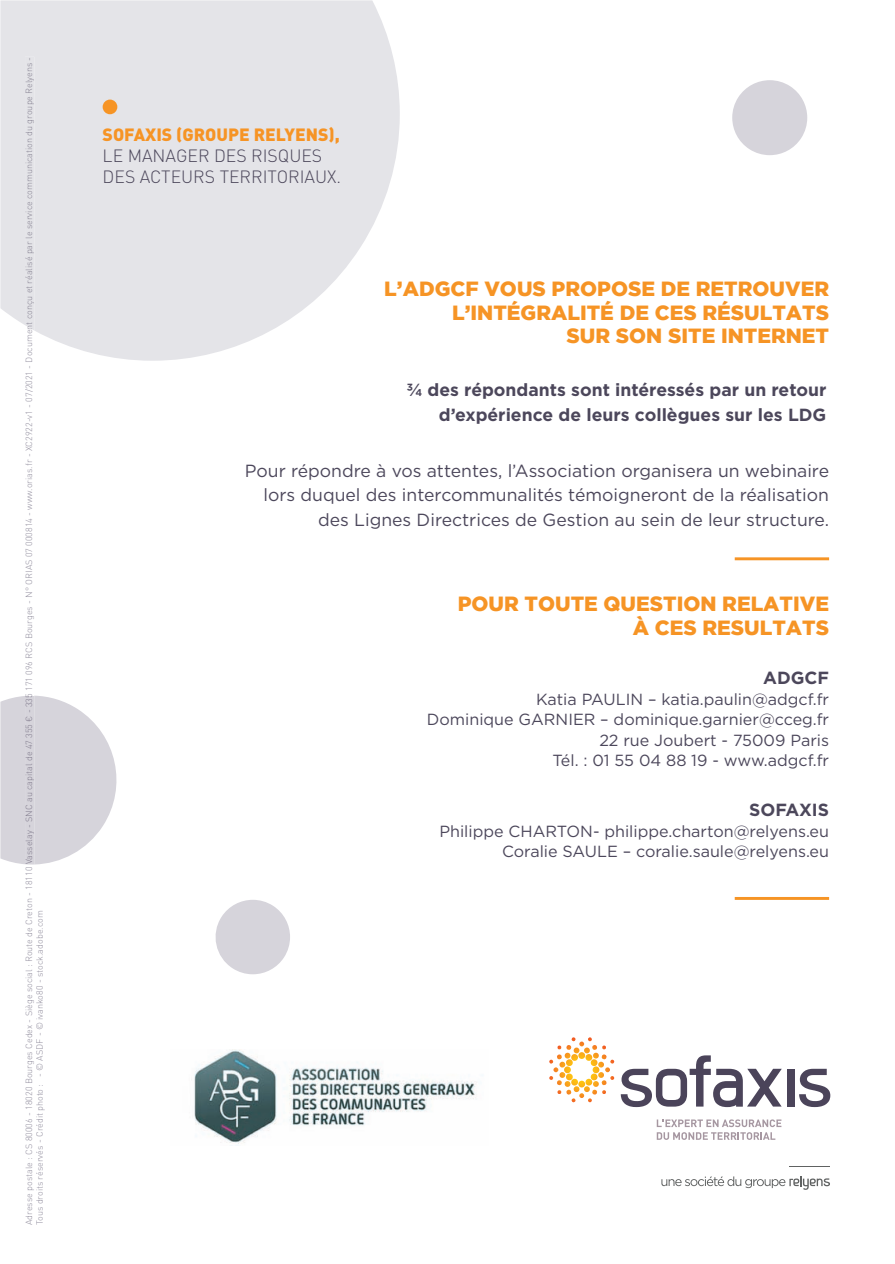
<style>
.page{position:relative;width:895px;height:1264px;background:#fff}
.page>*{position:absolute;margin:0;border:0;box-sizing:border-box;transform-origin:0 0}
.t1{font:900 20.55px/23.4px "Gotham";color:#f69425;text-align:right}
.t2{font:17.55px/24.9px "Gotham";color:#4c475b;text-align:right}
.t3{font:700 17.55px/24.9px "Gotham";color:#4c475b;text-align:right}
.t4{font:300 17.55px/21px "DINOT";color:#4c475b}
.t5{font:900 17.55px "DINOT";color:#f69425}
.t6{font:16.05px/20.5px "Gotham";color:#4c475b;text-align:right}
.t7{font:300 9px/10.8px "DINOT";color:#928e9e}
</style>
<div class="page">
<svg style="left:0;top:0;width:399px;height:361px;fill:#e4e4e8"></svg>
<div style="left:25px;top:57px;width:9px;height:273px;background:#e4e4e8"></div>
<svg style="left:0;top:695px;width:116px;height:169px"></svg>
<svg style="left:215px;top:900px;width:75px;height:74px"></svg>
<svg style="left:656px;top:1119px;width:125px;height:20px"></svg>
<svg style="left:549px;top:1037px;width:65px;height:65px"></svg>
<svg style="left:799px;top:1068px;width:31px;height:38px"></svg>
<div style="left:786px;top:1068px;width:8px;height:38px;background:#4b445a"></div>
<svg style="left:620px;top:1055px;width:161px;height:51px"></svg>
<svg style="left:661px;top:1176px;width:168px;height:13px"></svg>
<hr style="left:789px;top:1166px;width:40px;height:1px;background:#606262">
<img style="left:194px;top:1049px;width:283px;height:95px">
<svg style="left:732px;top:80px;width:74px;height:75px"></svg>
<hr style="left:734px;top:896px;width:94px;height:3px;background:#f69425">
<hr style="left:734px;top:557px;width:94px;height:3px;background:#f69425">
<div style="left:103px;top:100px;width:14px;height:14px;background:#f69425;border-radius:50%"></div>
<p class="t7" style="left:23px;top:1224px;width:1169px;rotate:-90deg">Adresse postale : CS 80006 - 18020 Bourges Cedex - Siège social : Route de Creton - 18110 Vasselay - SNC au capital de 47 355 € - 335 171 096 RCS Bourges - N° ORIAS 07 000814 - www.orias.fr - XC2922-v1 - 07/2021 - Document conçu et réalisé par le service communication du groupe Relyens -<br>Tous droits réservés - Crédit photo : - © ASDF - © ivanko80 - stock.adobe.com</p>
<h2 class="t5" style="left:103px;top:123px;width:239px">SOFAXIS (GROUPE RELYENS),</h2>
<h2 class="t4" style="left:103px;top:145px;width:240px">LE MANAGER DES RISQUES<br>DES ACTEURS TERRITORIAUX.</h2>
<h1 class="t1" style="left:384px;top:277px;width:446px">L’ADGCF VOUS PROPOSE DE RETROUVER<br>L’INTÉGRALITÉ DE CES RÉSULTATS<br>SUR SON SITE INTERNET</h1>
<h2 class="t3" style="left:406px;top:377px;width:421px">¾ des répondants sont intéressés par un retour d’expérience de leurs collègues sur les LDG</h2>
<h2 class="t2" style="left:245px;top:457px;width:585px">Pour répondre à vos attentes, l’Association organisera un webinaire lors duquel des intercommunalités témoigneront de la réalisation des Lignes Directrices de Gestion au sein de leur structure.</h2>
<h1 class="t1" style="left:457px;top:591px;width:373px">POUR TOUTE QUESTION RELATIVE<br>À CES RESULTATS</h1>
<h2 class="t3" style="left:762px;top:665px;width:67px">ADGCF</h2>
<h3 class="t6" style="left:426px;top:688px;width:403px">Katia PAULIN – katia.paulin@adgcf.fr<br>Dominique GARNIER – dominique.garnier@cceg.fr 22 rue Joubert - 75009 Paris<br>Tél. : 01 55 04 88 19 - www.adgcf.fr</h3>
<h2 class="t3" style="left:749px;top:797px;width:81px">SOFAXIS</h2>
<h3 class="t6" style="left:439px;top:820px;width:391px">Philippe CHARTON- philippe.charton@relyens.eu<br>Coralie SAULE – coralie.saule@relyens.eu</h3>
</div>
